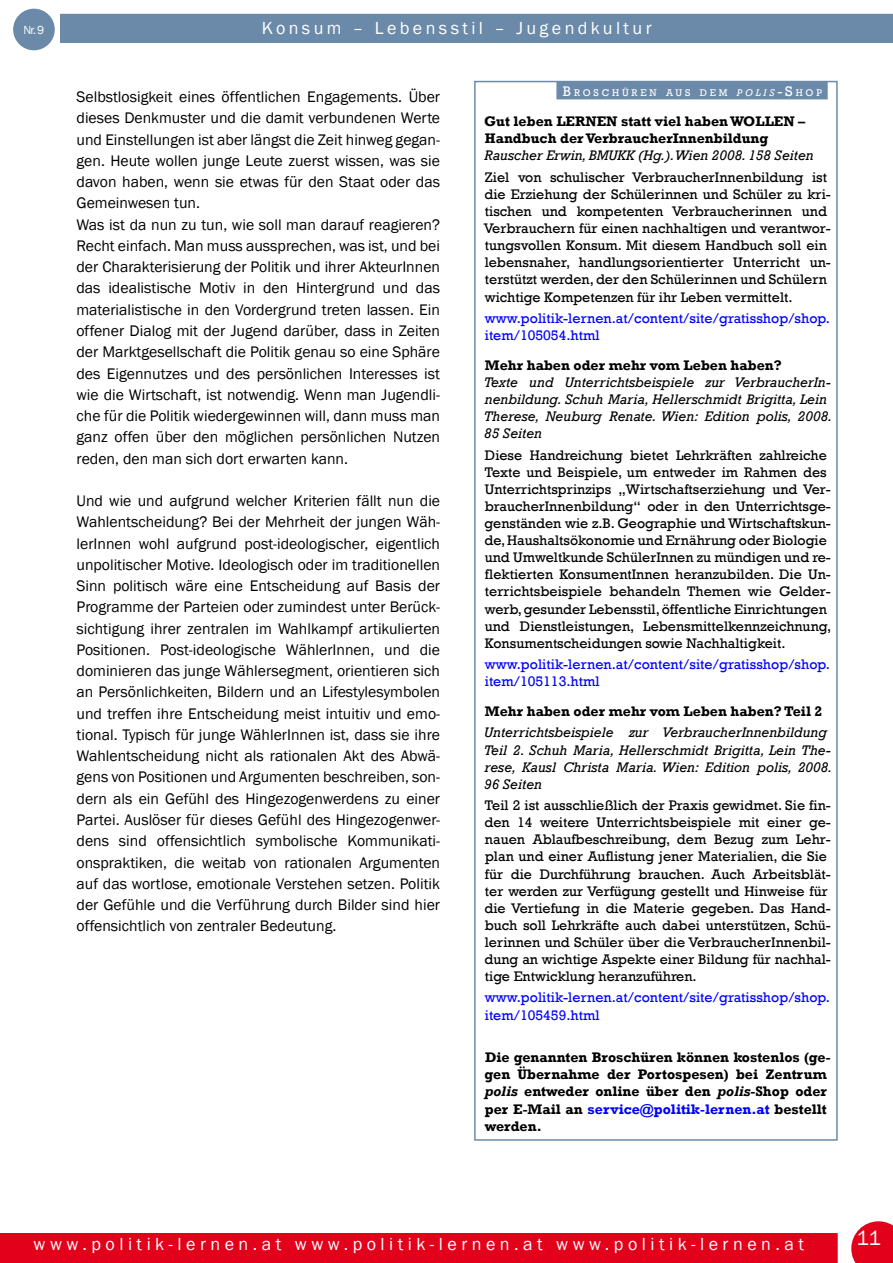
<style>
.page{position:relative;width:893px;height:1263px;background:#fff}
.page>*{position:absolute;margin:0;border:0;box-sizing:border-box;transform-origin:0 0}
.t1{font:21px "Franklin Gothic";color:#fff}
.t2{font:18px "Franklin Gothic";letter-spacing:.25em;color:#fff}
.t3{font:18px "Franklin Gothic";letter-spacing:.19em;color:#fff}
.t4{font:15.75px/21.3px "Franklin Gothic";color:#000}
.t5{font:14.25px/17.1px "Rockwell";color:#000}
.t6{font:italic 14.25px/17.1px "Rockwell";color:#000}
.t7{font:700 14.25px/17.1px "Rockwell";color:#000}
.t8{font:14.25px/17.1px "Rockwell";letter-spacing:.005em;color:#00f}
.t9{font:12px "Franklin Gothic";color:#fff}
.t10{font:10.05px "Rockwell";letter-spacing:.285em;color:#fff}
.s1{font-size:14.25px}
.s2{font-style:italic}
.s3{color:#00f}
</style>
<div class="page">
<div style="left:0;top:1233px;width:838px;height:30px;background:#e2001a"></div>
<div style="left:60px;top:14px;width:833px;height:29px;background:#6b8aa9"></div>
<svg style="left:851px;top:1221px;width:42px;height:42px"></svg>
<div style="left:14px;top:9px;width:40px;height:41px;background:#6b8aa9;border-radius:50%"></div>
<div style="left:13px;top:9px;width:42px;height:41px;border:2px solid #6b8aa9;border-radius:50%"></div>
<div style="left:556px;top:81px;width:272px;height:18px;background:#6b8aa9"></div>
<div style="left:474px;top:81px;width:364px;height:1060px;border:2px solid #6b8aa9"></div>
<p class="t9" style="left:24px;top:22px;width:22px">Nr. 9</p>
<p class="t3" style="left:262px;top:17px;width:391px">Konsum – Lebensstil – Jugendkultur</p>
<p class="t4" style="left:76px;top:86px;width:365px">Selbstlosigkeit eines öffentlichen Engagements. Über dieses Denkmuster und die damit verbundenen Werte und Einstellungen ist aber längst die Zeit hinweg gegan&shy;gen. Heute wollen junge Leute zuerst wissen, was sie davon haben, wenn sie etwas für den Staat oder das Gemeinwesen tun.<br>Was ist da nun zu tun, wie soll man darauf reagieren?<br>Recht einfach. Man muss aussprechen, was ist, und bei der Charakterisierung der Politik und ihrer AkteurInnen das idealistische Motiv in den Hintergrund und das materialistische in den Vordergrund treten lassen. Ein offener Dialog mit der Jugend darüber, dass in Zeiten der Marktgesellschaft die Politik genau so eine Sphäre des Eigennutzes und des persönlichen Interesses ist wie die Wirtschaft, ist notwendig. Wenn man Jugendli&shy;che für die Politik wiedergewinnen will, dann muss man ganz offen über den möglichen persönlichen Nutzen reden, den man sich dort erwarten kann.</p>
<p class="t4" style="left:77px;top:490px;width:365px;text-align:justify">Und wie und aufgrund welcher Kriterien fällt nun die Wahlentscheidung? Bei der Mehrheit der jungen Wäh&shy;lerInnen wohl aufgrund post-ideologischer, eigentlich unpolitischer Motive. Ideologisch oder im traditionellen Sinn politisch wäre eine Entscheidung auf Basis der Programme der Parteien oder zumindest unter Berück&shy;sichtigung ihrer zentralen im Wahlkampf artikulierten Positionen. Post-ideologische WählerInnen, und die dominieren das junge Wählersegment, orientieren sich an Persönlichkeiten, Bildern und an Lifestylesymbolen und treffen ihre Entscheidung meist intuitiv und emo&shy;tional. Typisch für junge WählerInnen ist, dass sie ihre Wahlentscheidung nicht als rationalen Akt des Abwä&shy;gens von Positionen und Argumenten beschreiben, son&shy;dern als ein Gefühl des Hingezogenwerdens zu einer Partei. Auslöser für dieses Gefühl des Hingezogenwer&shy;dens sind offensichtlich symbolische Kommunikati&shy;onspraktiken, die weitab von rationalen Argumenten auf das wortlose, emotionale Verstehen setzen. Politik der Gefühle und die Verführung durch Bilder sind hier offensichtlich von zentraler Bedeutung.</p>
<p class="t10" style="left:563px;top:87px;width:261px"><span class="s1">B</span>roschüren aus dem <span class="s2">polis</span><span class="s1">-S</span>hop</p>
<p class="t7" style="left:484px;top:113px;width:323px">Gut leben LERNEN statt viel haben WOLLEN –<br>Handbuch der VerbraucherInnenbildung</p>
<p class="t6" style="left:484px;top:147px;width:331px">Rauscher Erwin, BMUKK (Hg.).Wien 2008. 158 Seiten</p>
<p class="t5" style="left:484px;top:169px;width:349px">Ziel von schulischer VerbraucherInnenbildung ist die Erziehung der Schülerinnen und Schüler zu kri&shy;tischen und kompetenten Verbraucherinnen und Verbrauchern für einen nachhaltigen und verantwor&shy;tungsvollen Konsum. Mit diesem Handbuch soll ein lebensnaher, handlungsorientierter Unterricht un&shy;terstützt werden, der den Schülerinnen und Schülern wichtige Kompetenzen für ihr Leben vermittelt.</p>
<p class="t8" style="left:485px;top:310px;width:347px">www.politik-lernen.at/content/site/gratisshop/shop. item/105054.html</p>
<p class="t7" style="left:485px;top:357px;width:298px">Mehr haben oder mehr vom Leben haben?</p>
<p class="t6" style="left:484px;top:374px;width:350px">Texte und Unterrichtsbeispiele zur VerbraucherIn&shy;nenbildung. Schuh Maria, Hellerschmidt Brigitta, Lein Therese, Neuburg Renate. Wien: Edition polis, 2008.<br>85 Seiten</p>
<p class="t5" style="left:484px;top:446px;width:348px">Diese Handreichung bietet Lehrkräften zahlreiche Texte und Beispiele, um entweder im Rahmen des Unterrichtsprinzips „Wirtschaftserziehung und Ver&shy;braucherInnenbildung“ oder in den Unterrichtsge&shy;genständen wie z.B. Geographie und Wirtschaftskun&shy;de, Haushaltsökonomie und Ernährung oder Biologie und Umweltkunde SchülerInnen zu mündigen und re&shy;flektierten KonsumentInnen heranzubilden. Die Un&shy;terrichtsbeispiele behandeln Themen wie Gelder&shy;werb, gesunder Lebensstil, öffentliche Einrichtungen und Dienstleistungen, Lebensmittelkennzeichnung, Konsumentscheidungen sowie Nachhaltigkeit.</p>
<p class="t8" style="left:485px;top:656px;width:347px">www.politik-lernen.at/content/site/gratisshop/shop. item/105113.html</p>
<p class="t7" style="left:485px;top:703px;width:339px">Mehr haben oder mehr vom Leben haben? Teil 2</p>
<p class="t6" style="left:484px;top:724px;width:350px">Unterrichtsbeispiele zur VerbraucherInnenbildung Teil 2. Schuh Maria, Hellerschmidt Brigitta, Lein The&shy;rese, Kausl Christa Maria. Wien: Edition polis, 2008.<br>96 Seiten</p>
<p class="t5" style="left:484px;top:797px;width:348px">Teil 2 ist ausschließlich der Praxis gewidmet. Sie fin&shy;den 14 weitere Unterrichtsbeispiele mit einer ge&shy;nauen Ablaufbeschreibung, dem Bezug zum Lehr&shy;plan und einer Auflistung jener Materialien, die Sie für die Durchführung brauchen. Auch Arbeitsblät&shy;ter werden zur Verfügung gestellt und Hinweise für die Vertiefung in die Materie gegeben. Das Hand&shy;buch soll Lehrkräfte auch dabei unterstützen, Schü&shy;lerinnen und Schüler über die VerbraucherInnenbil&shy;dung an wichtige Aspekte einer Bildung für nachhal&shy;tige Entwicklung heranzuführen.</p>
<p class="t8" style="left:485px;top:989px;width:347px">www.politik-lernen.at/content/site/gratisshop/shop. item/105459.html</p>
<p class="t7" style="left:484px;top:1049px;width:348px">Die genannten Broschüren können kostenlos (ge&shy;gen Übernahme der Portospesen) bei Zentrum <span class="s2">polis</span> entweder online über den <span class="s2">polis</span>-Shop oder per E-Mail an <span class="s3">service@politik-lernen.at</span> bestellt werden.</p>
<p class="t2" style="left:34px;top:1232px;width:772px">www.politik-lernen.at www.politik-lernen.at www.politik-lernen.at</p>
<h1 class="t1" style="left:856px;top:1225px;width:26px">11</h1>
</div>
